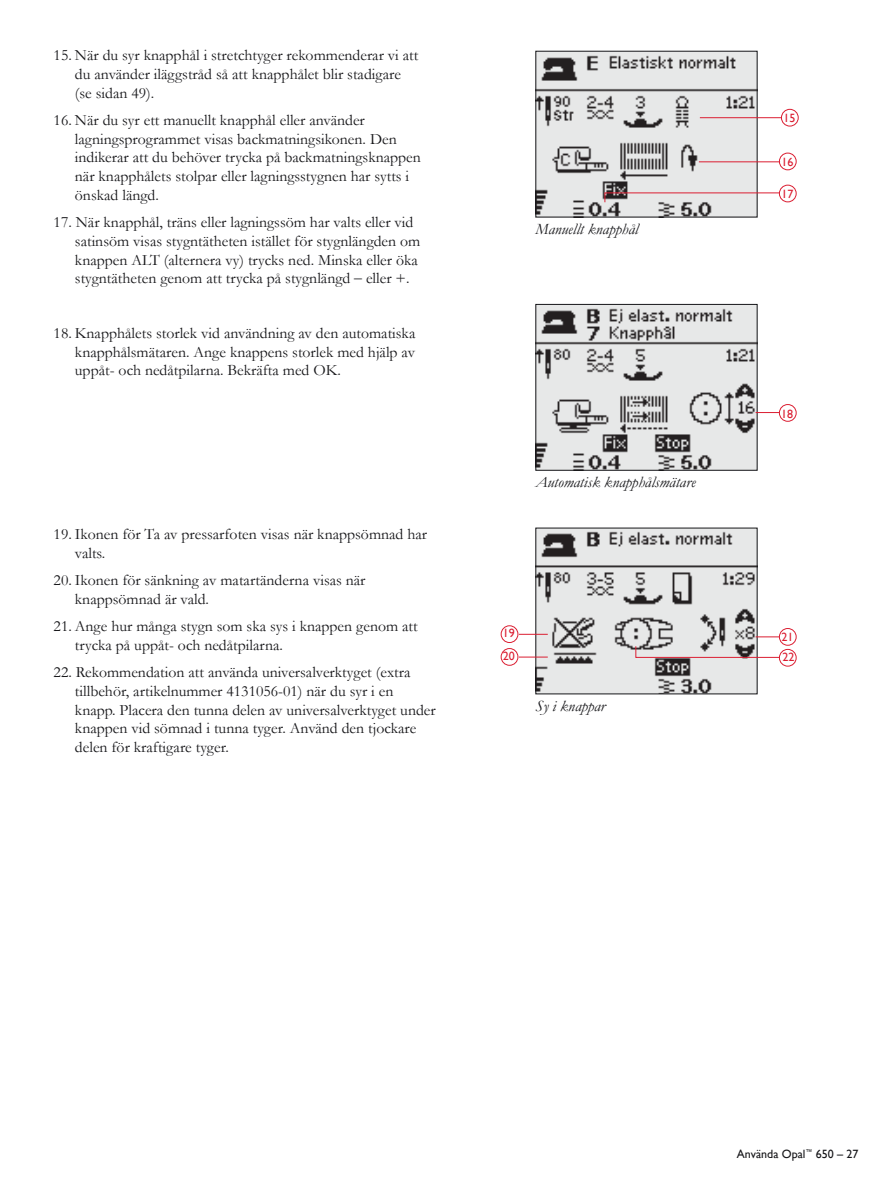
<style>
.page{position:relative;width:893px;height:1190px;background:#fff}
.page>*{position:absolute;margin:0;border:0;box-sizing:border-box;transform-origin:0 0}
.t1{font:15.75px/18.8px "Garamond WGL";color:#161619}
.t2{font:italic 15.75px "Garamond WGL";color:#161619}
.t3{font:12px "Gill Sans WGL";color:#161619}
.t4{font:12px "Gill Sans WGL";color:#db1e32}
</style>
<div class="page">
<div style="left:778px;top:404px;width:18px;height:18px;border:1px solid #db1e32;border-radius:50%"></div>
<div style="left:778px;top:185px;width:18px;height:17px;border:1px solid #db1e32;border-radius:50%"></div>
<div style="left:778px;top:153px;width:18px;height:17px;border:1px solid #db1e32;border-radius:50%"></div>
<div style="left:780px;top:109px;width:18px;height:17px;border:1px solid #db1e32;border-radius:50%"></div>
<img style="left:537px;top:53px;width:218px;height:162px">
<img style="left:537px;top:306px;width:218px;height:162px">
<div style="left:535px;top:304px;width:222px;height:166px;border:1px solid #161619"></div>
<img style="left:537px;top:530px;width:218px;height:162px">
<svg style="left:604px;top:192px;width:175px;height:11px;background:#dac8ca"></svg>
<hr style="left:698px;top:161px;width:81px;height:1px;background:#db1e32">
<svg style="left:755px;top:412px;width:23px;height:1px"></svg>
<hr style="left:699px;top:117px;width:81px;height:1px;background:#db1e32">
<div style="left:778px;top:628px;width:18px;height:18px;border:1px solid #db1e32;border-radius:50%"></div>
<div style="left:778px;top:649px;width:18px;height:17px;border:1px solid #db1e32;border-radius:50%"></div>
<svg style="left:518px;top:657px;width:29px;height:1px"></svg>
<svg style="left:634px;top:645px;width:146px;height:13px;background:#cdbdbf"></svg>
<svg style="left:755px;top:636px;width:23px;height:1px"></svg>
<div style="left:500px;top:648px;width:18px;height:18px;border:1px solid #db1e32;border-radius:50%"></div>
<svg style="left:518px;top:634px;width:29px;height:1px"></svg>
<div style="left:500px;top:625px;width:18px;height:18px;border:1px solid #db1e32;border-radius:50%"></div>
<p class="t1" style="left:75px;top:46px;width:345px;text-indent:-21px">15. När du syr knapphål i stretchtyger rekommenderar vi att du använder iläggstråd så att knapphålet blir stadigare (se sidan 49).</p>
<p class="t1" style="left:75px;top:111px;width:347px;text-indent:-21px">16. När du syr ett manuellt knapphål eller använder lagningsprogrammet visas backmatningsikonen. Den indikerar att du behöver trycka på backmatningsknappen när knapphålets stolpar eller lagningsstygnen har sytts i önskad längd.</p>
<p class="t1" style="left:75px;top:213px;width:347px;text-indent:-21px">17. När knapphål, träns eller lagningssöm har valts eller vid satinsöm visas stygntätheten istället för stygnlängden om knappen ALT (alternera vy) trycks ned. Minska eller öka stygntätheten genom att trycka på stygnlängd – eller +.</p>
<p class="t1" style="left:75px;top:324px;width:342px;text-align:justify;text-indent:-21px">18. Knapphålets storlek vid användning av den automatiska knapphålsmätaren. Ange knappens storlek med hjälp av uppåt- och nedåtpilarna. Bekräfta med OK.</p>
<p class="t1" style="left:75px;top:525px;width:353px;text-indent:-21px">19. Ikonen för Ta av pressarfoten visas när knappsömnad har valts.</p>
<p class="t1" style="left:75px;top:571px;width:292px;text-indent:-21px">20. Ikonen för sänkning av matartänderna visas när knappsömnad är vald.</p>
<p class="t1" style="left:75px;top:617px;width:344px;text-indent:-21px">21. Ange hur många stygn som ska sys i knappen genom att trycka på uppåt- och nedåtpilarna.</p>
<p class="t1" style="left:75px;top:663px;width:362px;text-indent:-21px">22. Rekommendation att använda universalverktyget (extra tillbehör, artikelnummer 4131056-01) när du syr i en knapp. Placera den tunna delen av universalverktyget under knappen vid sömnad i tunna tyger. Använd den tjockare delen för kraftigare tyger.</p>
<p class="t4" style="left:783px;top:111px;width:13px">15</p>
<p class="t4" style="left:781px;top:155px;width:13px">16</p>
<p class="t2" style="left:535px;top:221px;width:104px">Manuellt knapphål</p>
<p class="t2" style="left:535px;top:474px;width:162px">Automatisk knapphålsmätare</p>
<p class="t4" style="left:502px;top:626px;width:13px">19</p>
<p class="t4" style="left:781px;top:187px;width:13px">17</p>
<p class="t4" style="left:780px;top:407px;width:13px">18</p>
<p class="t4" style="left:781px;top:629px;width:13px">21</p>
<p class="t4" style="left:502px;top:648px;width:13px">20</p>
<p class="t4" style="left:782px;top:650px;width:13px">22</p>
<p class="t2" style="left:535px;top:697px;width:71px">Sy i knappar</p>
<p class="t3" style="left:736px;top:1147px;width:123px">Använda Opal<sup>™</sup> 650 – 27</p>
</div>
